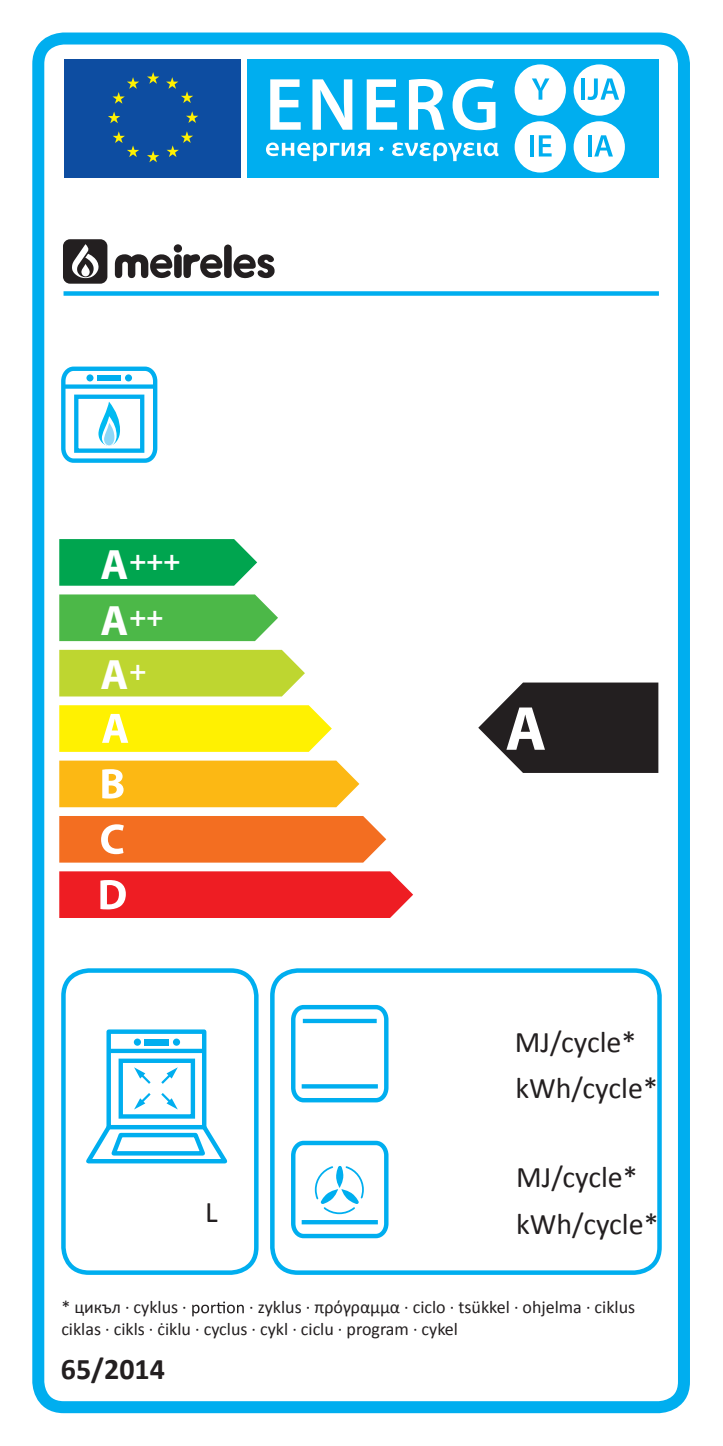
<style>
.page{position:relative;width:723px;height:1446px;background:#fff}
.page>*{position:absolute;margin:0;border:0;box-sizing:border-box;transform-origin:0 0}
.t1{font:700 42.6px "Myriad Pro";color:#fff}
.t2{font:30px/46.5px "Calibri";color:#231f20}
.t3{font:700 30px "Calibri";color:#231f20}
.t4{font:700 28.5px/56.1px "Myriad Pro";color:#fff}
.t5{font:18px/21.6px "Calibri";color:#231f20}
.s1{font-size:42.6px}
</style>
<div class="page">
<svg style="left:233px;top:254px;width:42px;height:24px"></svg>
<div style="left:224px;top:244px;width:8px;height:34px;background:#231f20;border-radius:4px"></div>
<svg style="left:183px;top:254px;width:39px;height:24px"></svg>
<div style="left:174px;top:254px;width:8px;height:24px;background:#231f20;border-radius:4px"></div>
<div style="left:174px;top:244px;width:8px;height:9px;background:#231f20;border-radius:50%"></div>
<svg style="left:115px;top:254px;width:57px;height:24px"></svg>
<svg style="left:63px;top:239px;width:44px;height:45px"></svg>
<div style="left:64px;top:59px;width:177px;height:118px;background:#0d4da1"></div>
<div style="left:247px;top:59px;width:412px;height:118px;background:#00aeef"></div>
<svg style="left:166px;top:77px;width:27px;height:26px"></svg>
<svg style="left:147px;top:72px;width:12px;height:12px"></svg>
<svg style="left:112px;top:77px;width:27px;height:27px"></svg>
<svg style="left:108px;top:112px;width:12px;height:11px"></svg>
<svg style="left:113px;top:131px;width:26px;height:26px"></svg>
<svg style="left:147px;top:151px;width:12px;height:11px"></svg>
<svg style="left:167px;top:131px;width:26px;height:26px"></svg>
<svg style="left:186px;top:111px;width:12px;height:12px"></svg>
<svg style="left:270px;top:79px;width:31px;height:51px"></svg>
<svg style="left:312px;top:79px;width:40px;height:51px"></svg>
<svg style="left:367px;top:79px;width:30px;height:51px"></svg>
<svg style="left:409px;top:79px;width:35px;height:51px"></svg>
<svg style="left:452px;top:79px;width:43px;height:51px"></svg>
<svg style="left:266px;top:143px;width:104px;height:18px"></svg>
<svg style="left:379px;top:147px;width:5px;height:4px"></svg>
<svg style="left:392px;top:143px;width:106px;height:18px"></svg>
<div style="left:515px;top:64px;width:51px;height:52px;background:#fff;border-radius:50%"></div>
<svg style="left:532px;top:78px;width:17px;height:22px"></svg>
<div style="left:573px;top:64px;width:52px;height:52px;background:#fff;border-radius:50%"></div>
<div style="left:515px;top:121px;width:51px;height:52px;background:#fff;border-radius:50%"></div>
<hr style="left:530px;top:135px;width:4px;height:21px;background:#00aeef">
<svg style="left:539px;top:135px;width:12px;height:21px"></svg>
<div style="left:573px;top:121px;width:52px;height:52px;background:#fff;border-radius:50%"></div>
<hr style="left:581px;top:78px;width:4px;height:22px;background:#00aeef">
<svg style="left:587px;top:78px;width:32px;height:22px"></svg>
<svg style="left:588px;top:135px;width:3px;height:21px"></svg>
<svg style="left:594px;top:135px;width:19px;height:21px"></svg>
<div style="left:64px;top:291px;width:595px;height:5px;background:#00aeef"></div>
<div style="left:59px;top:650px;width:246px;height:46px;background:#bed630"></div>
<svg style="left:59px;top:594px;width:219px;height:47px;background:#57bc53"></svg>
<svg style="left:59px;top:539px;width:198px;height:47px;background:#10aa5a"></svg>
<svg style="left:59px;top:705px;width:273px;height:47px;background:#fff215"></svg>
<svg style="left:59px;top:760px;width:300px;height:47px;background:#fcbd26"></svg>
<div style="left:59px;top:816px;width:327px;height:46px;background:#f36e21"></div>
<svg style="left:59px;top:871px;width:354px;height:47px;background:#ef2c31"></svg>
<div style="left:61px;top:968px;width:198px;height:307px;border:4px solid #00aeef;border-radius:26px"></div>
<hr style="left:110px;top:1049px;width:94px;height:4px;background:#00aeef">
<div style="left:119px;top:1058px;width:76px;height:60px;border:4px solid #00aeef"></div>
<div style="left:145px;top:1039px;width:24px;height:6px;background:#00aeef"></div>
<div style="left:134px;top:1038px;width:7px;height:7px;background:#00aeef;border-radius:50%"></div>
<div style="left:173px;top:1038px;width:7px;height:7px;background:#00aeef;border-radius:50%"></div>
<svg style="left:134px;top:1067px;width:17px;height:42px"></svg>
<svg style="left:161px;top:1067px;width:17px;height:42px"></svg>
<div style="left:106px;top:1029px;width:100px;height:100px;border:4px solid #00aeef"></div>
<svg style="left:86px;top:1121px;width:142px;height:43px"></svg>
<div style="left:270px;top:968px;width:392px;height:307px;border:4px solid #00aeef;border-radius:26px"></div>
<svg style="left:291px;top:1005px;width:97px;height:97px"></svg>
<hr style="left:303px;top:1019px;width:74px;height:4px;background:#00aeef">
<svg style="left:302px;top:1084px;width:76px;height:4px"></svg>
<svg style="left:192px;top:1301px;width:52px;height:15px"></svg>
<svg style="left:478px;top:682px;width:180px;height:91px"></svg>
<div style="left:32px;top:33px;width:658px;height:1380px;border:12px solid #00aeef;border-radius:26px"></div>
<svg style="left:61px;top:366px;width:96px;height:97px"></svg>
<svg style="left:291px;top:1141px;width:97px;height:97px"></svg>
<h3 class="t4" style="left:100px;top:531px;width:81px"><span class="s1">A</span>+++<br><span class="s1">A</span>++</h3>
<h1 class="t1" style="left:100px;top:647px;width:47px">A<sup>+</sup></h1>
<h2 class="t2" style="left:205px;top:1189px;width:14px">L</h2>
<h2 class="t2" style="left:515px;top:1018px;width:145px">MJ/cycle* kWh/cycle*</h2>
<h2 class="t2" style="left:516px;top:1154px;width:144px">MJ/cycle* kWh/cycle*</h2>
<p class="t5" style="left:61px;top:1296px;width:575px;text-indent:188px">· zyklus · πρόγραμμα · ciclo · tsükkel · ohjelma · ciklus ciklas · cikls · ċiklu · cyclus · cykl · ciclu · program · cykel</p>
<p class="t5" style="left:61px;top:1296px;width:127px">* цикъл · cyklus ·</p>
<h2 class="t3" style="left:61px;top:1349px;width:106px">65/2014</h2>
</div>
